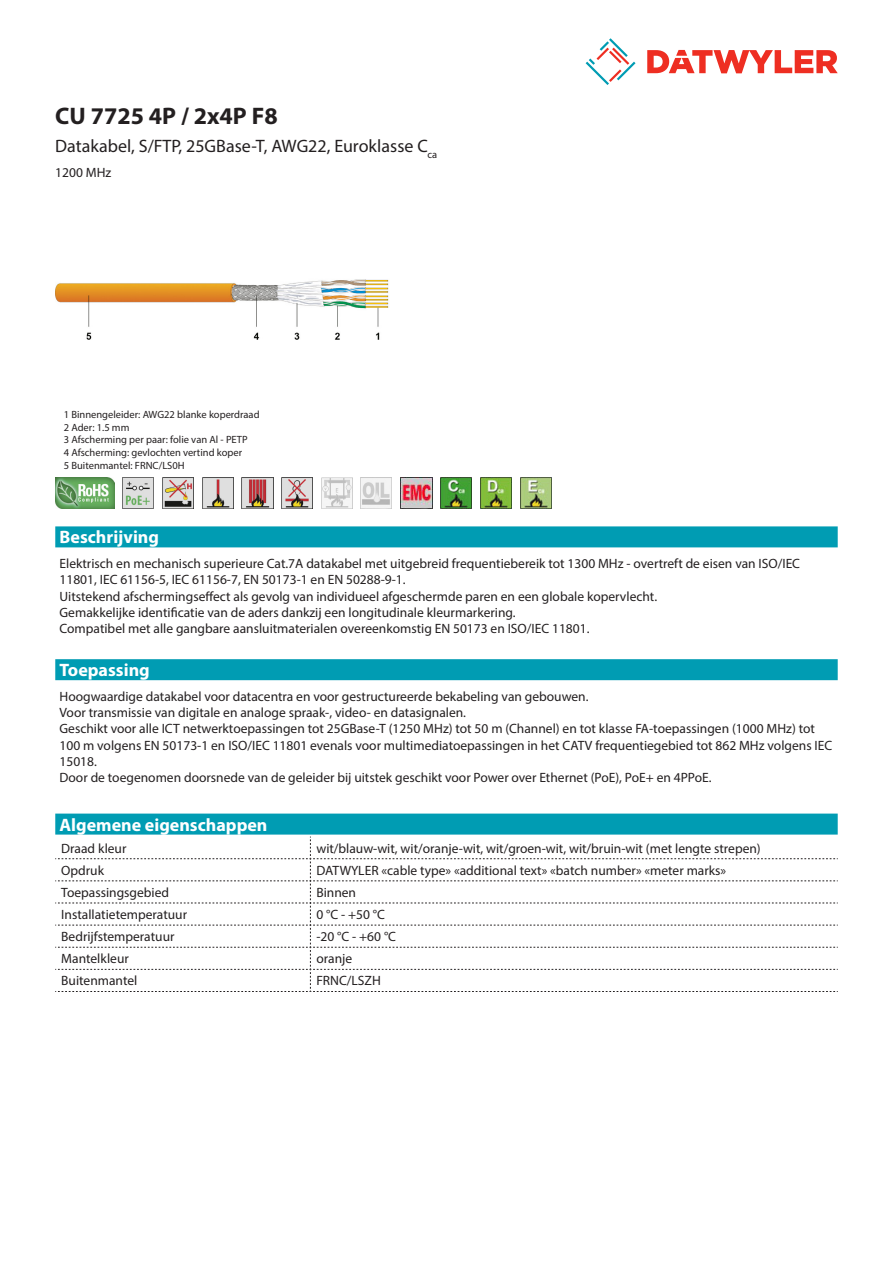
<style>
.page{position:relative;width:893px;height:1263px;background:#fff}
.page>*{position:absolute;margin:0;border:0;box-sizing:border-box;transform-origin:0 0}
.Product_Head{font:700 24px "Myriad Pro";color:#231f20}
.SubHead{font:18px "Myriad Pro";color:#231f20}
.Standard_Head_Proper{font:700 18px "Myriad Pro";color:#fff}
.Standard_text{font:13.5px/16.2px "Myriad Pro";color:#231f20}
.myriad_light_propert{font:13.5px "Myriad Pro";color:#231f20}
.imagetext{font:10.5px/12.6px "Myriad Pro";color:#231f20}
</style>
<div class="page">
<svg style="left:586px;top:38px;width:49px;height:47px"></svg>
<svg style="left:647px;top:50px;width:191px;height:23px"></svg>
<img style="left:55px;top:279px;width:334px;height:61px">
<div style="left:55px;top:526px;width:783px;height:21px;background:#009cb3"></div>
<img style="left:520px;top:477px;width:31px;height:32px">
<img style="left:480px;top:477px;width:32px;height:32px">
<img style="left:441px;top:477px;width:31px;height:32px">
<img style="left:400px;top:477px;width:32px;height:32px">
<img style="left:361px;top:477px;width:31px;height:32px">
<img style="left:321px;top:477px;width:31px;height:32px">
<img style="left:282px;top:477px;width:31px;height:32px">
<img style="left:242px;top:477px;width:31px;height:32px">
<img style="left:202px;top:477px;width:31px;height:32px">
<img style="left:162px;top:477px;width:32px;height:32px">
<img style="left:122px;top:477px;width:32px;height:32px">
<img style="left:55px;top:477px;width:59px;height:32px">
<div style="left:55px;top:659px;width:783px;height:21px;background:#009cb3"></div>
<div style="left:55px;top:813px;width:783px;height:21px;background:#009cb3"></div>
<svg style="left:55px;top:836px;width:783px;height:156px"></svg>
<p class="Product_Head" style="left:55px;top:101px;width:224px">CU 7725 4P / 2x4P F8</p>
<p class="SubHead" style="left:55px;top:135px;width:384px">Datakabel, S/FTP, 25GBase-T, AWG22, Euroklasse C<sub>ca</sub></p>
<p class="Standard_text" style="left:55px;top:164px;width:58px">1200 MHz</p>
<p class="imagetext" style="left:64px;top:408px;width:197px">1 Binnengeleider: AWG22 blanke koperdraad 2 Ader: 1.5 mm ∅<br>3 Afscherming per paar: folie van Al - PETP<br>4 Afscherming: gevlochten vertind koper<br>5 Buitenmantel: FRNC/LS0H</p>
<p class="Standard_Head_Proper" style="left:60px;top:526px;width:101px">Beschrijving</p>
<p class="Standard_text" style="left:60px;top:555px;width:742px">Elektrisch en mechanisch superieure Cat.7A datakabel met uitgebreid frequentiebereik tot 1300 MHz - overtreft de eisen van ISO/IEC 11801, IEC 61156-5, IEC 61156-7, EN 50173-1 en EN 50288-9-1.<br>Uitstekend afschermingseffect als gevolg van individueel afgeschermde paren en een globale kopervlecht.<br>Gemakkelijke identificatie van de aders dankzij een longitudinale kleurmarkering.<br>Compatibel met alle gangbare aansluitmaterialen overeenkomstig EN 50173 en ISO/IEC 11801.</p>
<p class="Standard_Head_Proper" style="left:60px;top:658px;width:92px">Toepassing</p>
<p class="Standard_text" style="left:60px;top:688px;width:774px">Hoogwaardige datakabel voor datacentra en voor gestructureerde bekabeling van gebouwen.<br>Voor transmissie van digitale en analoge spraak-, video- en datasignalen.<br>Geschikt voor alle ICT netwerktoepassingen tot 25GBase-T (1250 MHz) tot 50 m (Channel) en tot klasse FA-toepassingen (1000 MHz) tot 100 m volgens EN 50173-1 en ISO/IEC 11801 evenals voor multimediatoepassingen in het CATV frequentiegebied tot 862 MHz volgens IEC 15018.<br>Door de toegenomen doorsnede van de geleider bij uitstek geschikt voor Power over Ethernet (PoE), PoE+ en 4PPoE.</p>
<p class="Standard_Head_Proper" style="left:60px;top:813px;width:209px">Algemene eigenschappen</p>
<p class="myriad_light_propert" style="left:61px;top:840px;width:67px">Draad kleur</p>
<p class="myriad_light_propert" style="left:316px;top:840px;width:446px">wit/blauw-wit, wit/oranje-wit, wit/groen-wit, wit/bruin-wit (met lengte strepen)</p>
<p class="myriad_light_propert" style="left:61px;top:862px;width:44px">Opdruk</p>
<p class="myriad_light_propert" style="left:316px;top:862px;width:411px">DATWYLER «cable type» «additional text» «batch number» «meter marks»</p>
<p class="myriad_light_propert" style="left:61px;top:884px;width:109px">Toepassingsgebied</p>
<p class="myriad_light_propert" style="left:316px;top:884px;width:41px">Binnen</p>
<p class="myriad_light_propert" style="left:61px;top:906px;width:127px">Installatietemperatuur</p>
<p class="myriad_light_propert" style="left:316px;top:906px;width:70px">0 °C - +50 °C</p>
<p class="myriad_light_propert" style="left:61px;top:928px;width:115px">Bedrijfstemperatuur</p>
<p class="myriad_light_propert" style="left:316px;top:928px;width:81px">-20 °C - +60 °C</p>
<p class="myriad_light_propert" style="left:61px;top:950px;width:69px">Mantelkleur</p>
<p class="myriad_light_propert" style="left:316px;top:950px;width:37px">oranje</p>
<p class="myriad_light_propert" style="left:61px;top:973px;width:78px">Buitenmantel</p>
<p class="myriad_light_propert" style="left:316px;top:973px;width:66px">FRNC/LSZH</p>
</div>
